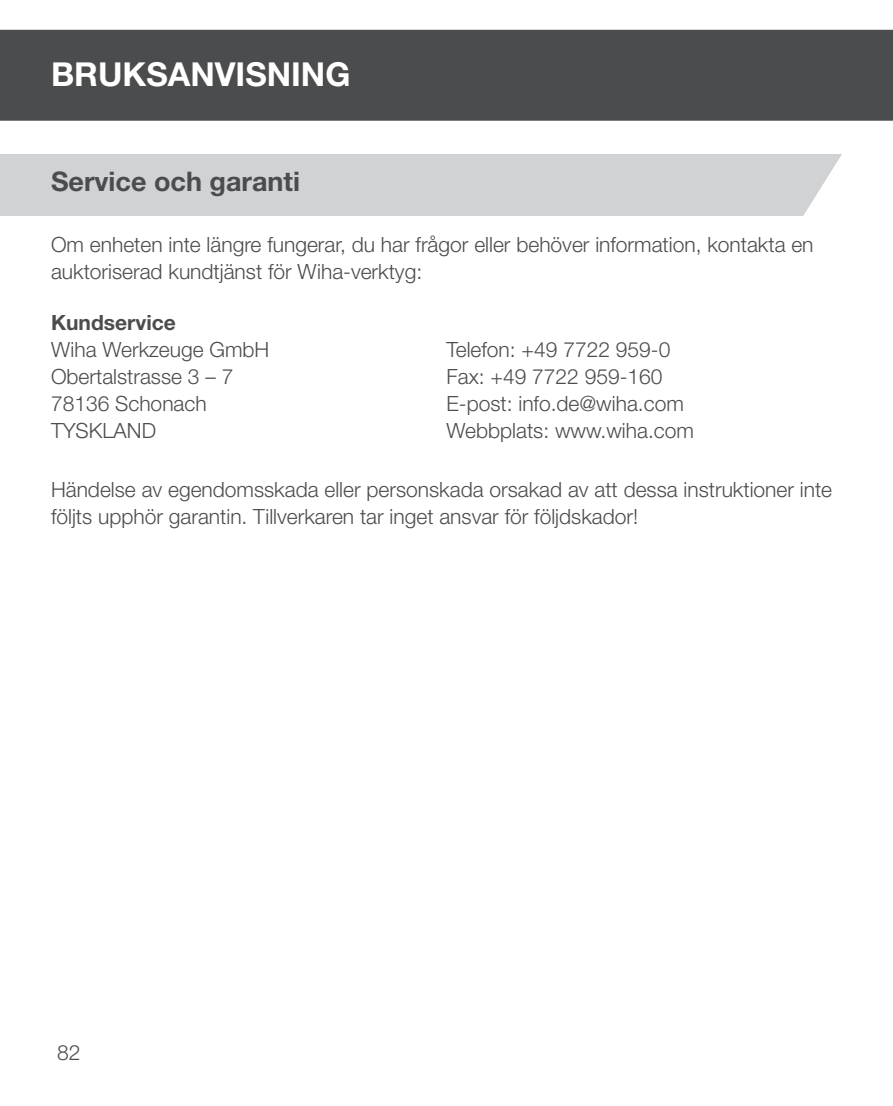
<style>
.page{position:relative;width:893px;height:1106px;background:#fff}
.page>*{position:absolute;margin:0;border:0;box-sizing:border-box;transform-origin:0 0}
.t1{font:700 33px "Helvetica Neue LT Pro";color:#fff}
.t2{font:700 27px "Helvetica Neue LT Pro";color:#4b4c4d}
.t3{font:300 21px/27px "Helvetica Neue LT Pro";color:#4b4c4d}
.t4{font:700 21px "Helvetica Neue LT Pro";color:#4b4c4d}
</style>
<div class="page">
<div style="left:0;top:30px;width:893px;height:91px;background:#4b4c4d"></div>
<div style="left:0;top:154px;width:842px;height:62px;background:#d1d2d4"></div>
<svg style="left:803px;top:155px;width:39px;height:61px"></svg>
<h1 class="t1" style="left:51px;top:53px;width:301px">BRUKSANVISNING</h1>
<p class="t2" style="left:51px;top:164px;width:251px">Service och garanti</p>
<p class="t3" style="left:51px;top:230px;width:764px">Om enheten inte längre fungerar, du har frågor eller behöver information, kontakta en auktoriserad kundtjänst för Wiha-verktyg:</p>
<p class="t4" style="left:51px;top:309px;width:126px">Kundservice</p>
<p class="t3" style="left:51px;top:335px;width:220px">Wiha Werkzeuge GmbH<br>Obertalstrasse 3 – 7<br>78136 Schonach<br>TYSKLAND</p>
<p class="t3" style="left:446px;top:335px;width:249px">Telefon: +49 7722 959-0<br>Fax: +49 7722 959-160<br>E-post: info.de@wiha.com<br>Webbplats: www.wiha.com</p>
<p class="t3" style="left:51px;top:475px;width:783px">Händelse av egendomsskada eller personskada orsakad av att dessa instruktioner inte följts upphör garantin. Tillverkaren tar inget ansvar för följdskador!</p>
<p class="t3" style="left:57px;top:1038px;width:25px">82</p>
</div>
